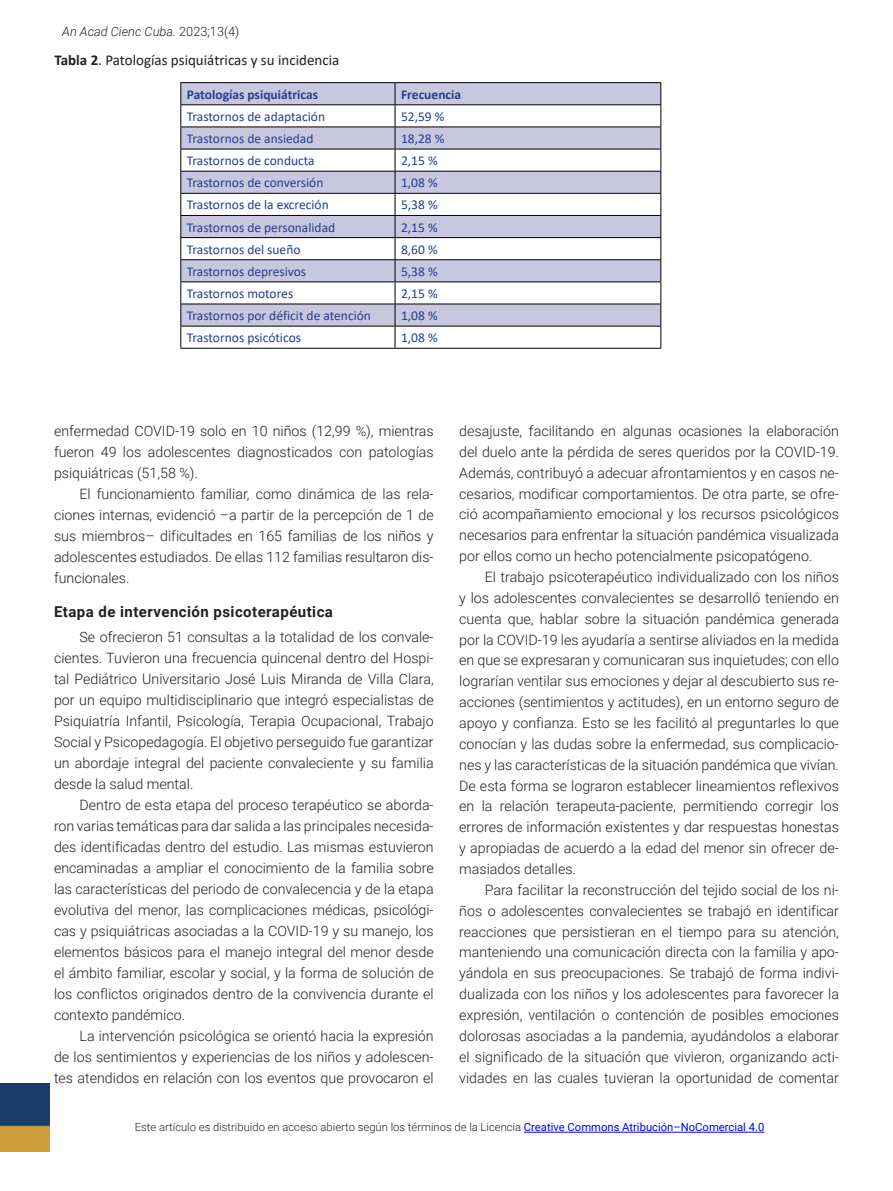
<style>
.page{position:relative;width:893px;height:1191px;background:#fff}
.page>*{position:absolute;margin:0;border:0;box-sizing:border-box;transform-origin:0 0}
.Tabla_Título{font:15px "Calibri";color:#231f20}
.Val_3{font:700 15px "Roboto";letter-spacing:.03em;color:#231f20}
.Texto_Normal{font:300 14.25px/20.9px "Roboto";color:#231f20;text-align:justify}
.Tabla_Cuerpo{font:13.5px "Calibri";color:#253f8e}
.Tabla_Cabezal{font:700 13.5px "Calibri";color:#253f8e}
.t1{font:italic 300 12.75px "Roboto";color:#231f20}
.t2{font:300 11.25px "Roboto";color:#231f20}
.s1{font-style:normal}
.s2{font-weight:700}
.s3{font-weight:400;color:#00f}
</style>
<div class="page">
<img style="left:0;top:1083px;width:49px;height:68px">
<hr style="left:524px;top:1132px;width:240px;height:1px;background:#00f">
<svg style="left:181px;top:83px;width:479px;height:243px;fill:#c7c7e0"></svg>
<hr style="left:180px;top:82px;width:215px;height:1px;background:#000">
<hr style="left:395px;top:82px;width:266px;height:1px;background:#000">
<hr style="left:180px;top:104px;width:215px;height:1px;background:#000">
<hr style="left:395px;top:104px;width:266px;height:1px;background:#000">
<hr style="left:180px;top:127px;width:215px;height:1px;background:#000">
<hr style="left:395px;top:127px;width:266px;height:1px;background:#000">
<hr style="left:180px;top:149px;width:215px;height:1px;background:#000">
<hr style="left:395px;top:149px;width:266px;height:1px;background:#000">
<hr style="left:180px;top:171px;width:215px;height:1px;background:#000">
<hr style="left:395px;top:171px;width:266px;height:1px;background:#000">
<hr style="left:180px;top:193px;width:215px;height:1px;background:#000">
<hr style="left:395px;top:193px;width:266px;height:1px;background:#000">
<hr style="left:180px;top:215px;width:215px;height:1px;background:#000">
<hr style="left:395px;top:215px;width:266px;height:1px;background:#000">
<hr style="left:180px;top:237px;width:215px;height:1px;background:#000">
<hr style="left:395px;top:237px;width:266px;height:1px;background:#000">
<hr style="left:180px;top:259px;width:215px;height:1px;background:#000">
<hr style="left:395px;top:259px;width:266px;height:1px;background:#000">
<hr style="left:180px;top:281px;width:215px;height:1px;background:#000">
<hr style="left:395px;top:281px;width:266px;height:1px;background:#000">
<hr style="left:180px;top:304px;width:215px;height:1px;background:#000">
<hr style="left:395px;top:304px;width:266px;height:1px;background:#000">
<hr style="left:180px;top:326px;width:215px;height:1px;background:#000">
<hr style="left:395px;top:326px;width:266px;height:1px;background:#000">
<hr style="left:180px;top:348px;width:215px;height:1px;background:#000">
<hr style="left:395px;top:348px;width:266px;height:1px;background:#000">
<svg style="left:180px;top:83px;width:1px;height:265px"></svg>
<svg style="left:395px;top:83px;width:1px;height:265px"></svg>
<svg style="left:660px;top:83px;width:1px;height:265px"></svg>
<p class="t1" style="left:62px;top:22px;width:179px">An Acad Cienc Cuba. <span class="s1">2023;13(4)</span></p>
<p class="Tabla_Título" style="left:54px;top:50px;width:286px"><span class="s2">Tabla 2</span>. Patologías psiquiátricas y su incidencia</p>
<p class="Tabla_Cabezal" style="left:187px;top:85px;width:133px">Patologías psiquiátricas</p>
<p class="Tabla_Cabezal" style="left:401px;top:85px;width:62px">Frecuencia</p>
<p class="Tabla_Cuerpo" style="left:187px;top:107px;width:140px">Trastornos de adaptación</p>
<p class="Tabla_Cuerpo" style="left:401px;top:107px;width:45px">52,59 %</p>
<p class="Tabla_Cuerpo" style="left:187px;top:129px;width:128px">Trastornos de ansiedad</p>
<p class="Tabla_Cuerpo" style="left:401px;top:129px;width:45px">18,28 %</p>
<p class="Tabla_Cuerpo" style="left:187px;top:151px;width:129px">Trastornos de conducta</p>
<p class="Tabla_Cuerpo" style="left:401px;top:151px;width:38px">2,15 %</p>
<p class="Tabla_Cuerpo" style="left:187px;top:173px;width:138px">Trastornos de conversión</p>
<p class="Tabla_Cuerpo" style="left:401px;top:173px;width:38px">1,08 %</p>
<p class="Tabla_Cuerpo" style="left:187px;top:196px;width:144px">Trastornos de la excreción</p>
<p class="Tabla_Cuerpo" style="left:401px;top:196px;width:38px">5,38 %</p>
<p class="Tabla_Cuerpo" style="left:187px;top:218px;width:150px">Trastornos de personalidad</p>
<p class="Tabla_Cuerpo" style="left:401px;top:218px;width:38px">2,15 %</p>
<p class="Tabla_Cuerpo" style="left:187px;top:240px;width:115px">Trastornos del sueño</p>
<p class="Tabla_Cuerpo" style="left:401px;top:240px;width:38px">8,60 %</p>
<p class="Tabla_Cuerpo" style="left:187px;top:262px;width:121px">Trastornos depresivos</p>
<p class="Tabla_Cuerpo" style="left:401px;top:262px;width:38px">5,38 %</p>
<p class="Tabla_Cuerpo" style="left:187px;top:284px;width:108px">Trastornos motores</p>
<p class="Tabla_Cuerpo" style="left:401px;top:284px;width:38px">2,15 %</p>
<p class="Tabla_Cuerpo" style="left:187px;top:306px;width:186px">Trastornos por déficit de atención</p>
<p class="Tabla_Cuerpo" style="left:401px;top:306px;width:38px">1,08 %</p>
<p class="Tabla_Cuerpo" style="left:187px;top:328px;width:116px">Trastornos psicóticos</p>
<p class="Tabla_Cuerpo" style="left:401px;top:328px;width:38px">1,08 %</p>
<p class="Texto_Normal" style="left:54px;top:420px;width:381px">enfermedad COVID-19 solo en 10 niños (12,99 %), mientras fueron 49 los adolescentes diagnosticados con patologías psiquiátricas (51,58 %).</p>
<p class="Texto_Normal" style="left:54px;top:483px;width:381px;text-indent:26px">El funcionamiento familiar, como dinámica de las rela&shy;ciones internas, evidenció –a partir de la percepción de 1 de sus miembros– dificultades en 165 familias de los niños y adolescentes estudiados. De ellas 112 familias resultaron dis&shy;funcionales.</p>
<p class="Val_3" style="left:54px;top:601px;width:281px">Etapa de intervención psicoterapéutica</p>
<p class="Texto_Normal" style="left:54px;top:626px;width:381px;text-indent:26px">Se ofrecieron 51 consultas a la totalidad de los convale&shy;cientes. Tuvieron una frecuencia quincenal dentro del Hospi&shy;tal Pediátrico Universitario José Luis Miranda de Villa Clara, por un equipo multidisciplinario que integró especialistas de Psiquiatría Infantil, Psicología, Terapia Ocupacional, Trabajo Social y Psicopedagogía. El objetivo perseguido fue garantizar un abordaje integral del paciente convaleciente y su familia desde la salud mental.</p>
<p class="Texto_Normal" style="left:54px;top:794px;width:381px;text-indent:26px">Dentro de esta etapa del proceso terapéutico se aborda&shy;ron varias temáticas para dar salida a las principales necesida&shy;des identificadas dentro del estudio. Las mismas estuvieron encaminadas a ampliar el conocimiento de la familia sobre las características del periodo de convalecencia y de la etapa evolutiva del menor, las complicaciones médicas, psicológi&shy;cas y psiquiátricas asociadas a la COVID-19 y su manejo, los elementos básicos para el manejo integral del menor desde el ámbito familiar, escolar y social, y la forma de solución de los conflictos originados dentro de la convivencia durante el contexto pandémico.</p>
<p class="Texto_Normal" style="left:54px;top:1025px;width:381px;text-indent:26px">La intervención psicológica se orientó hacia la expresión de los sentimientos y experiencias de los niños y adolescen&shy;tes atendidos en relación con los eventos que provocaron el</p>
<p class="Texto_Normal" style="left:459px;top:420px;width:381px">desajuste, facilitando en algunas ocasiones la elaboración del duelo ante la pérdida de seres queridos por la COVID-19.<br>Además, contribuyó a adecuar afrontamientos y en casos ne&shy;cesarios, modificar comportamientos. De otra parte, se ofre&shy;ció acompañamiento emocional y los recursos psicológicos necesarios para enfrentar la situación pandémica visualizada por ellos como un hecho potencialmente psicopatógeno.</p>
<p class="Texto_Normal" style="left:459px;top:566px;width:381px;text-indent:26px">El trabajo psicoterapéutico individualizado con los niños y los adolescentes convalecientes se desarrolló teniendo en cuenta que, hablar sobre la situación pandémica generada por la COVID-19 les ayudaría a sentirse aliviados en la medida en que se expresaran y comunicaran sus inquietudes; con ello lograrían ventilar sus emociones y dejar al descubierto sus re&shy;acciones (sentimientos y actitudes), en un entorno seguro de apoyo y confianza. Esto se les facilitó al preguntarles lo que conocían y las dudas sobre la enfermedad, sus complicacio&shy;nes y las características de la situación pandémica que vivían.<br>De esta forma se lograron establecer lineamientos reflexivos en la relación terapeuta-paciente, permitiendo corregir los errores de información existentes y dar respuestas honestas y apropiadas de acuerdo a la edad del menor sin ofrecer de&shy;masiados detalles.</p>
<p class="Texto_Normal" style="left:459px;top:879px;width:381px;text-indent:26px">Para facilitar la reconstrucción del tejido social de los ni&shy;ños o adolescentes convalecientes se trabajó en identificar reacciones que persistieran en el tiempo para su atención, manteniendo una comunicación directa con la familia y apo&shy;yándola en sus preocupaciones. Se trabajó de forma indivi&shy;dualizada con los niños y los adolescentes para favorecer la expresión, ventilación o contención de posibles emociones dolorosas asociadas a la pandemia, ayudándolos a elaborar el significado de la situación que vivieron, organizando acti&shy;vidades en las cuales tuvieran la oportunidad de comentar</p>
<p class="t2" style="left:135px;top:1119px;width:631px">Este artículo es distribuido en acceso abierto según los términos de la Licencia <span class="s3">Creative Commons Atribución–NoComercial 4.0</span></p>
</div>
